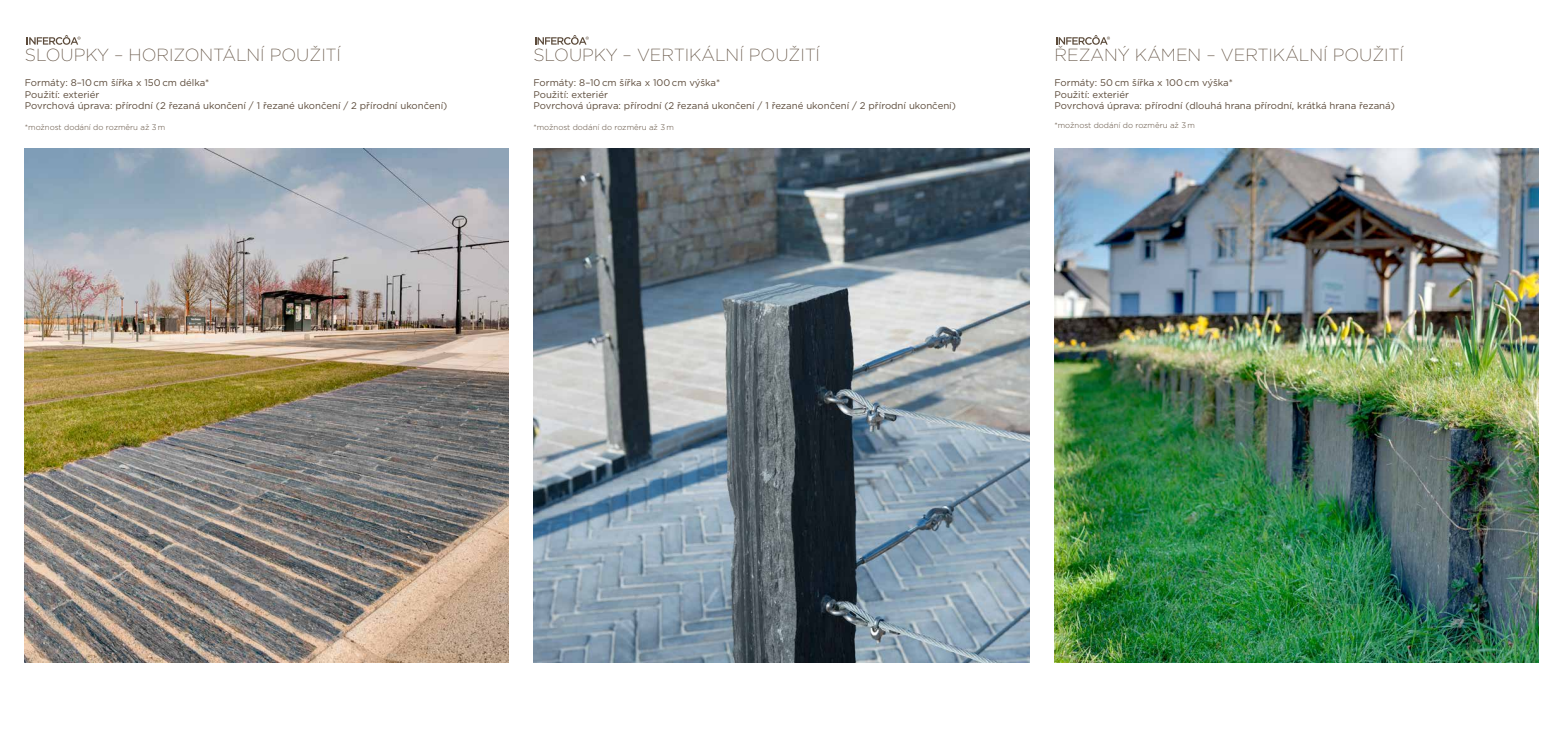
<style>
.page{position:relative;width:1563px;height:737px;background:#fff}
.page>*{position:absolute;margin:0;border:0;box-sizing:border-box;transform-origin:0 0}
.t1{font:200 17.5px "Gotham";color:#5c4b3b}
.t2{font:9.62px/11.5px "Gotham";color:#5c4b3b}
.t3{font:300 7.88px "Gotham";color:#5c4b3b}
</style>
<div class="page">
<img style="left:25px;top:149px;width:483px;height:513px">
<img style="left:533px;top:149px;width:496px;height:513px">
<img style="left:1054px;top:149px;width:484px;height:513px">
<svg style="left:27px;top:35px;width:54px;height:10px"></svg>
<svg style="left:535px;top:35px;width:54px;height:10px"></svg>
<svg style="left:1056px;top:35px;width:54px;height:10px"></svg>
<h1 class="t1" style="left:25px;top:44px;width:318px">SLOUPKY – HORIZONTÁLNÍ POUŽITÍ</h1>
<p class="t2" style="left:25px;top:77px;width:424px">Formáty: 8–10 cm šířka x 150 cm délka*<br>Použití: exteriér<br>Povrchová úprava: přírodní (2 řezaná ukončení / 1 řezané ukončení / 2 přírodní ukončení)</p>
<p class="t3" style="left:25px;top:122px;width:142px">*možnost dodání do rozměru až 3 m</p>
<h1 class="t1" style="left:533px;top:44px;width:288px">SLOUPKY – VERTIKÁLNÍ POUŽITÍ</h1>
<p class="t2" style="left:533px;top:77px;width:424px">Formáty: 8–10 cm šířka x 100 cm výška*<br>Použití: exteriér<br>Povrchová úprava: přírodní (2 řezaná ukončení / 1 řezané ukončení / 2 přírodní ukončení)</p>
<p class="t3" style="left:533px;top:122px;width:142px">*možnost dodání do rozměru až 3 m</p>
<h1 class="t1" style="left:1054px;top:44px;width:351px">ŘEZANÝ KÁMEN – VERTIKÁLNÍ POUŽITÍ</h1>
<p class="t2" style="left:1054px;top:77px;width:342px">Formáty: 50 cm šířka x 100 cm výška*<br>Použití: exteriér<br>Povrchová úprava: přírodní (dlouhá hrana přírodní, krátká hrana řezaná)</p>
<p class="t3" style="left:1054px;top:120px;width:142px">*možnost dodání do rozměru až 3 m</p>
</div>
